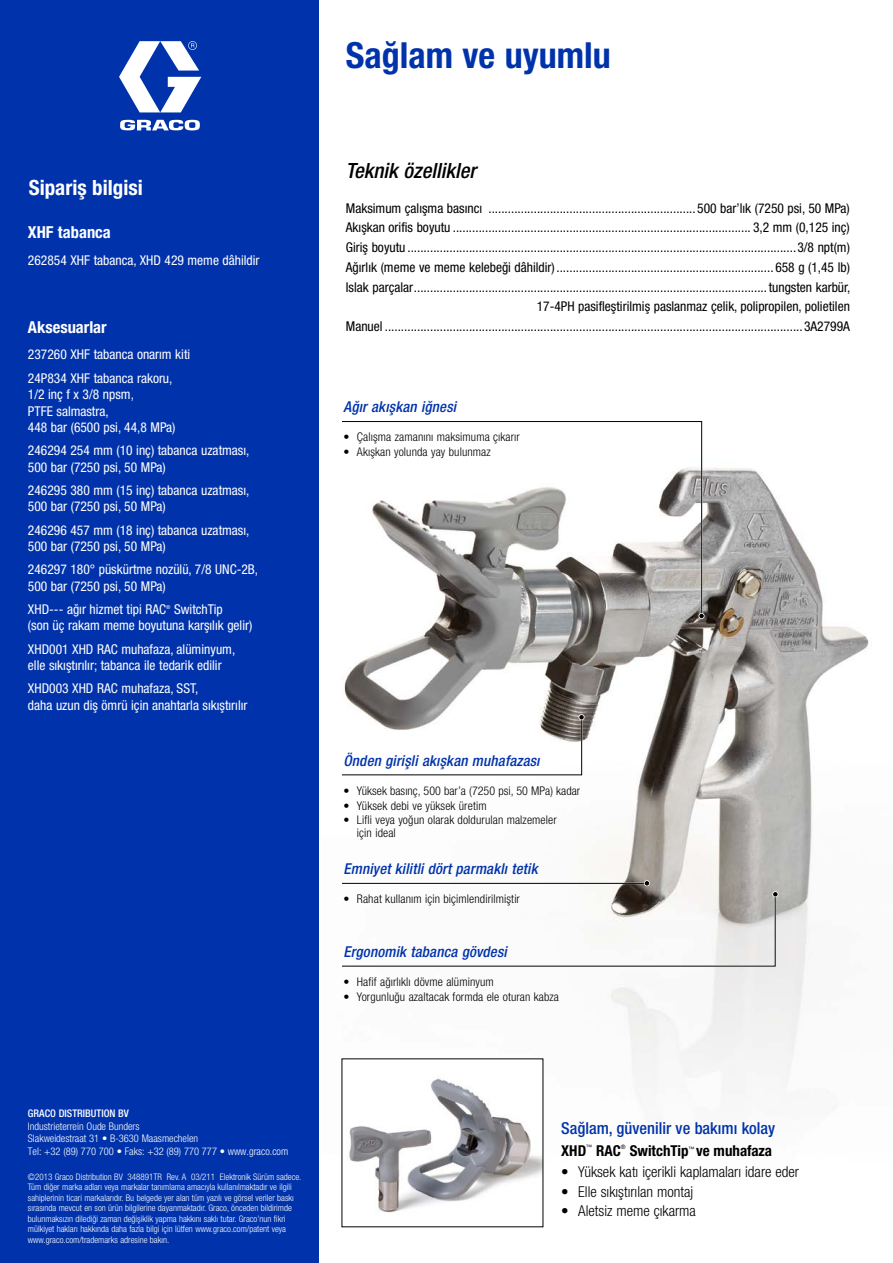
<style>
.page{position:relative;width:893px;height:1263px;background:#fff}
.page>*{position:absolute;margin:0;border:0;box-sizing:border-box;transform-origin:0 0}
.t1{font:700 condensed 36px "Helvetica Neue LTCE";color:#0033ab}
.t2{font:italic 500 condensed 21px "Helvetica Neue LTCE";color:#000}
.t3{font:700 condensed 21px "Helvetica Neue LTCE";color:#fff}
.t4{font:500 condensed 16.5px "Helvetica Neue LTCE";color:#0033ab}
.t5{font:700 condensed 16.5px "Helvetica Neue LTCE";color:#fff}
.t6{font:italic 500 condensed 15px "Helvetica Neue LTCE";color:#0033ab}
.t7{font:300 condensed 15px "Helvetica Neue LTCE";color:#000}
.t8{font:700 condensed 15px "Helvetica Neue LTCE";color:#000}
.t9{font:condensed 13.5px/19.8px "Helvetica Neue LTCE";color:#000;text-align:right}
.t10{font:condensed 13.5px/16.5px "Helvetica Neue LTCE";color:#fff}
.t11{font:300 condensed 12px/12.8px "Helvetica Neue LTCE";letter-spacing:.01em;color:#000}
.t12{font:300 condensed 10.5px/12.6px "Helvetica Neue LTCE";color:#fff}
.t13{font:500 condensed 10.5px "Helvetica Neue LTCE";color:#fff}
.t14{font:300 condensed 9px/10.5px "Helvetica Neue LTCE";color:#fff}
.t15{font:condensed 6px "Helvetica Neue LTCE";color:#000}
.t16{font:condensed 5.4px "Helvetica Neue LTCE";color:#fff}
</style>
<div class="page">
<div style="left:0;top:0;width:319px;height:1263px;background:#0033ab"></div>
<svg style="left:119px;top:41px;width:82px;height:89px"></svg>
<img style="left:341px;top:468px;width:528px;height:760px">
<img style="left:344px;top:1060px;width:197px;height:165px">
<svg style="left:341px;top:421px;width:362px;height:199px"></svg>
<svg style="left:342px;top:421px;width:360px;height:195px"></svg>
<svg style="left:699px;top:613px;width:6px;height:6px"></svg>
<svg style="left:341px;top:714px;width:244px;height:62px"></svg>
<svg style="left:341px;top:880px;width:437px;height:87px"></svg>
<h2 class="t3" style="left:29px;top:175px;width:115px">Sipariş bilgisi</h2>
<p class="t5" style="left:28px;top:222px;width:84px">XHF tabanca</p>
<p class="t10" style="left:28px;top:251px;width:233px">262854 XHF tabanca, XHD 429 meme dâhildir</p>
<p class="t5" style="left:28px;top:317px;width:80px">Aksesuarlar</p>
<p class="t10" style="left:28px;top:343px;width:164px;line-height:23.2px">237260 XHF tabanca onarım kiti<br>24P834 XHF tabanca rakoru,</p>
<p class="t10" style="left:28px;top:386px;width:149px">1/2 inç f x 3/8 npsm,<br>PTFE salmastra,<br>448 bar (6500 psi, 44,8 MPa)</p>
<p class="t10" style="left:28px;top:442px;width:223px">246294 254 mm (10 inç) tabanca uzatması,<br>500 bar (7250 psi, 50 MPa)</p>
<p class="t10" style="left:28px;top:482px;width:223px">246295 380 mm (15 inç) tabanca uzatması,<br>500 bar (7250 psi, 50 MPa)</p>
<p class="t10" style="left:28px;top:521px;width:223px">246296 457 mm (18 inç) tabanca uzatması,<br>500 bar (7250 psi, 50 MPa)</p>
<p class="t10" style="left:28px;top:561px;width:232px">246297 180° püskürtme nozülü, 7/8 UNC-2B,<br>500 bar (7250 psi, 50 MPa)</p>
<p class="t10" style="left:28px;top:601px;width:140px">XHD--- ağır hizmet tipi RAC</p>
<p class="t16" style="left:166px;top:604px;width:6px">®</p>
<p class="t10" style="left:28px;top:601px;width:226px;text-indent:146px">SwitchTip<br>(son üç rakam meme boyutuna karşılık gelir)</p>
<p class="t10" style="left:28px;top:640px;width:209px">XHD001 XHD RAC muhafaza, alüminyum, elle sıkıştırılır; tabanca ile tedarik edilir</p>
<p class="t10" style="left:28px;top:680px;width:221px">XHD003 XHD RAC muhafaza, SST,<br>daha uzun diş ömrü için anahtarla sıkıştırılır</p>
<p class="t13" style="left:28px;top:1107px;width:103px">GRACO DISTRIBUTION BV</p>
<p class="t12" style="left:28px;top:1120px;width:262px">Industrieterrein Oude Bunders<br>Slakweidestraat 31 • B-3630 Maasmechelen<br>Tel: +32 (89) 770 700 • Faks: +32 (89) 770 777 • www.graco.com</p>
<p class="t14" style="left:28px;top:1171px;width:275px">©2013 Graco Distribution BV 348891TR Rev. A 03/211 Elektronik Sürüm sadece.<br>Tüm diğer marka adları veya markalar tanımlama amacıyla kullanılmaktadır ve ilgili sahiplerinin ticari markalarıdır. Bu belgede yer alan tüm yazılı ve görsel veriler baskı sırasında mevcut en son ürün bilgilerine dayanmaktadır. Graco, önceden bildirimde bulunmaksızın dilediği zaman değişiklik yapma hakkını saklı tutar. Graco’nun fikri mülkiyet hakları hakkında daha fazla bilgi için lütfen www.graco.com/patent veya www.graco.com/trademarks adresine bakın.</p>
<h1 class="t1" style="left:346px;top:34px;width:266px">Sağlam ve uyumlu</h1>
<h2 class="t2" style="left:346px;top:158px;width:137px">Teknik özellikler</h2>
<p class="t9" style="left:346px;top:198px;width:506px">Maksimum çalışma basıncı ................................................................500 bar’lık (7250 psi, 50 MPa)<br>Akışkan orifis boyutu ............................................................................................ 3,2 mm (0,125 inç)<br>Giriş boyutu ........................................................................................................................3/8 npt(m)<br>Ağırlık (meme ve meme kelebeği dâhildir)................................................................... 658 g (1,45 lb)<br>Islak parçalar.............................................................................................................tungsten karbür, 17-4PH pasifleştirilmiş paslanmaz çelik, polipropilen, polietilen<br>Manuel .................................................................................................................................3A2799A</p>
<p class="t6" style="left:343px;top:397px;width:118px">Ağırakışkan iğnesi</p>
<p class="t11" style="left:343px;top:431px;width:178px">• Çalışma zamanını maksimuma çıkarır</p>
<p class="t11" style="left:343px;top:445px;width:149px">• Akışkan yolunda yay bulunmaz</p>
<p class="t6" style="left:343px;top:752px;width:201px">Önden girişliakışkan muhafazası</p>
<p class="t11" style="left:343px;top:784px;width:238px">• Yüksek basınç, 500 bar’a (7250 psi, 50 MPa) kadar</p>
<p class="t11" style="left:343px;top:799px;width:145px">• Yüksek debi ve yüksek üretim</p>
<p class="t11" style="left:357px;top:814px;width:201px;text-indent:-14px">• Lifli veya yoğun olarak doldurulan malzemeler için ideal</p>
<p class="t6" style="left:343px;top:860px;width:199px">Emniyetkilitlidörtparmaklıtetik</p>
<p class="t11" style="left:343px;top:892px;width:178px">• Rahat kullanım için biçimlendirilmiştir</p>
<p class="t6" style="left:343px;top:942px;width:168px">Ergonomik tabanca gövdesi</p>
<p class="t11" style="left:343px;top:975px;width:152px">• Hafif ağırlıklı dövme alüminyum</p>
<p class="t11" style="left:343px;top:990px;width:217px">• Yorgunluğu azaltacak formda ele oturan kabza</p>
<p class="t4" style="left:561px;top:1118px;width:216px">Sağlam, güvenilir ve bakımı kolay</p>
<p class="t8" style="left:561px;top:1141px;width:27px">XHD</p>
<p class="t15" style="left:586px;top:1143px;width:7px">™</p>
<p class="t8" style="left:596px;top:1141px;width:26px">RAC</p>
<p class="t15" style="left:621px;top:1143px;width:6px">®</p>
<p class="t8" style="left:630px;top:1141px;width:60px">SwitchTip</p>
<p class="t15" style="left:688px;top:1146px;width:7px">™</p>
<p class="t8" style="left:696px;top:1141px;width:78px">ve muhafaza</p>
<p class="t7" style="left:561px;top:1163px;width:239px">• Yüksek katı içerikli kaplamaları idare eder</p>
<p class="t7" style="left:561px;top:1183px;width:134px">• Elle sıkıştırılan montaj</p>
<p class="t7" style="left:561px;top:1202px;width:136px">• Aletsiz meme çıkarma</p>
</div>
